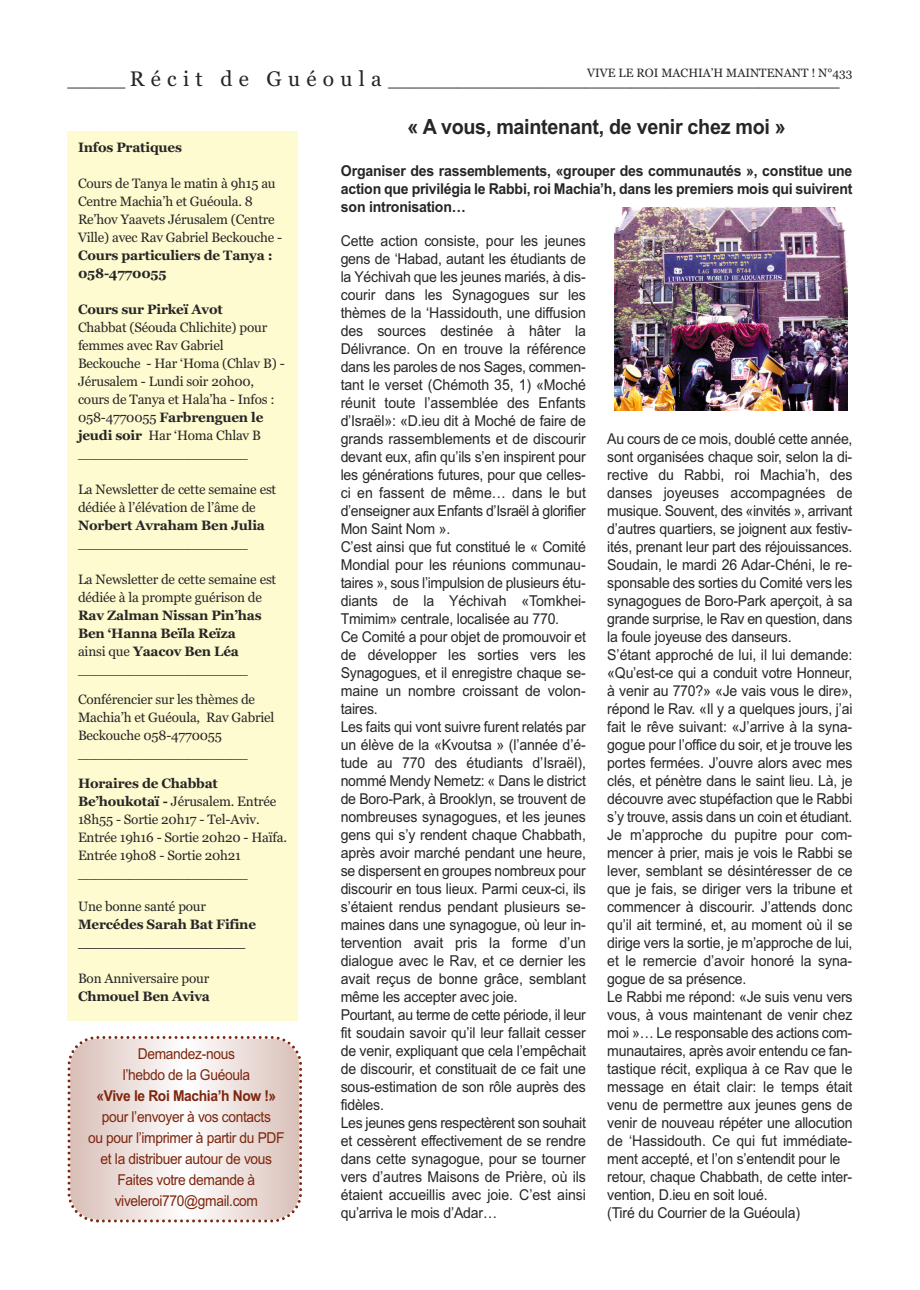
<style>
.page{position:relative;width:920px;height:1290px;background:#fff}
.page>*{position:absolute;margin:0;border:0;box-sizing:border-box;transform-origin:0 0}
.t1{font:700 21px "Arial";letter-spacing:-.015em;color:#272627;scale:.94 1}
.t2{font:18px "Georgia";color:#272627}
.t3{font:15px/18px "Arial";letter-spacing:-.015em;color:#272627;scale:.94 1}
.t4{font:15px/21px "Arial";letter-spacing:-.025em;color:#7d250d;text-align:center;scale:.92 1}
.t5{font:700 15px/18px "Arial";letter-spacing:-.015em;color:#272627;text-align:justify;scale:.94 1}
.t6{font:700 15px "Arial";letter-spacing:-.025em;color:#7d250d;scale:.92 1}
.t7{font:13.5px/18px "Georgia";letter-spacing:-.015em;color:#272627}
.t8{font:700 13.5px/18px "Georgia";letter-spacing:-.015em;color:#272627}
.t9{font:12px "Georgia";color:#272627}
.s1{font-size:21px}
.s2{font-weight:700}
.s3{font-weight:400}
</style>
<div class="page">
<div style="left:68px;top:131px;width:230px;height:889px;background:#fffbd0"></div>
<svg style="left:67px;top:1036px;width:235px;height:187px"></svg>
<img style="left:615px;top:207px;width:233px;height:203px">
<p class="t9" style="left:587px;top:65px;width:267px">VIVE LE ROI MACHIA’H MAINTENANT ! N°433</p>
<p class="t2" style="left:68px;top:70px;width:774px">_____ <span class="s1">R é c i t d e G u é o u l a</span> _______________________________________</p>
<p class="t8" style="left:78px;top:138px;width:105px">Infos Pratiques</p>
<p class="t7" style="left:78px;top:174px;width:206px">Cours de Tanya le matin à 9h15 au<br>Centre Machia’h et Guéoula. 8<br>Re’hov Yaavets Jérusalem (Centre<br>Ville) avec Rav Gabriel Beckouche -</p>
<p class="t8" style="left:78px;top:246px;width:196px">Cours particuliers de Tanya :<br>058-4770055</p>
<p class="t8" style="left:78px;top:300px;width:146px">Cours sur Pirkeï Avot</p>
<p class="t7" style="left:78px;top:318px;width:208px">Chabbat (Séouda Chlichite) pour femmes avec Rav Gabriel<br>Beckouche - Har ‘Homa (Chlav B) -<br>Jérusalem - Lundi soir 20h00, cours de Tanya et Hala’ha - Infos :<br>058-4770055 <span class="s2">Farbrenguen le jeudi soir</span> Har ‘Homa Chlav B ____________________</p>
<p class="t7" style="left:78px;top:480px;width:200px">La Newsletter de cette semaine est dédiée à l’élévation de l’âme de</p>
<p class="t8" style="left:78px;top:516px;width:188px">Norbert Avraham Ben Julia</p>
<p class="t7" style="left:78px;top:534px;width:171px">____________________</p>
<p class="t7" style="left:78px;top:570px;width:200px">La Newsletter de cette semaine est dédiée à la prompte guérison de</p>
<p class="t8" style="left:78px;top:606px;width:185px">Rav Zalman Nissan Pin’has<br>Ben ‘Hanna Beïla Reïza <span class="s3">ainsi que</span> Yaacov Ben Léa <span class="s3">____________________</span></p>
<p class="t7" style="left:78px;top:690px;width:198px">Conférencier sur les thèmes de<br>Machia’h et Guéoula, Rav Gabriel<br>Beckouche 058-4770055 ____________________</p>
<p class="t7" style="left:78px;top:774px;width:210px"><span class="s2">Horaires de Chabbat<br>Be’houkotaï -</span> Jérusalem. Entrée<br>18h55 - Sortie 20h17 - Tel-Aviv.<br>Entrée 19h16 - Sortie 20h20 - Haïfa.<br>Entrée 19h08 - Sortie 20h21 ____________________</p>
<p class="t7" style="left:78px;top:897px;width:130px">Une bonne santé pour</p>
<p class="t8" style="left:78px;top:915px;width:180px">Mercédes Sarah Bat Fifine __________________</p>
<p class="t7" style="left:78px;top:969px;width:133px">Bon Anniversaire pour</p>
<p class="t8" style="left:78px;top:987px;width:133px">Chmouel Ben Aviva</p>
<p class="t4" style="left:123px;top:1044px;width:140px">Demandez-nous l’hebdo de la Guéoula</p>
<p class="t6" style="left:96px;top:1087px;width:197px">«Vive le Roi Machia’h Now !»</p>
<p class="t4" style="left:88px;top:1107px;width:215px">pour l’envoyer à vos contacts<br>ou pour l’imprimer à partir du PDF et la distribuer autour de vous<br>Faites votre demande à viveleroi770@gmail.com</p>
<h1 class="t1" style="left:408px;top:114px;width:404px">« A vous, maintenant, de venir chez moi »</h1>
<p class="t5" style="left:341px;top:162px;width:546px">Organiser des rassemblements, «grouper des communautés », constitue une action que privilégia le Rabbi, roi Machia’h, dans les premiers mois qui suivirent son intronisation…</p>
<p class="t3" style="left:341px;top:232px;width:262px">Cette action consiste, pour les jeunes gens de ‘Habad, autant les étudiants de la Yéchivah que les jeunes mariés, à dis&shy;courir dans les Synagogues sur les thèmes de la ‘Hassidouth, une diffusion des sources destinée à hâter la Délivrance. On en trouve la référence dans les paroles de nos Sages, commen&shy;tant le verset (Chémoth 35, 1) «Moché réunit toute l’assemblée des Enfants d’Israël»: «D.ieu dit à Moché de faire de grands rassemblements et de discourir devant eux, afin qu’ils s’en inspirent pour les générations futures, pour que celles&shy;ci en fassent de même… dans le but d’enseigner aux Enfants d’Israël à glorifier Mon Saint Nom ».<br>C’est ainsi que fut constitué le « Comité Mondial pour les réunions communau&shy;taires », sous l’impulsion de plusieurs étu&shy;diants de la Yéchivah «Tomkhei-Tmimim» centrale, localisée au 770.<br>Ce Comité a pour objet de promouvoir et de développer les sorties vers les Synagogues, et il enregistre chaque se&shy;maine un nombre croissant de volon&shy;taires.<br>Les faits qui vont suivre furent relatés par un élève de la «Kvoutsa » (l’année d’é&shy;tude au 770 des étudiants d’Israël), nommé Mendy Nemetz: « Dans le district de Boro-Park, à Brooklyn, se trouvent de nombreuses synagogues, et les jeunes gens qui s’y rendent chaque Chabbath, après avoir marché pendant une heure, se dispersent en groupes nombreux pour discourir en tous lieux. Parmi ceux-ci, ils s’étaient rendus pendant plusieurs se&shy;maines dans une synagogue, où leur in&shy;tervention avait pris la forme d’un dialogue avec le Rav, et ce dernier les avait reçus de bonne grâce, semblant même les accepter avec joie.<br>Pourtant, au terme de cette période, il leur fit soudain savoir qu’il leur fallait cesser de venir, expliquant que cela l’empêchait de discourir, et constituait de ce fait une sous-estimation de son rôle auprès des fidèles.<br>Les jeunes gens respectèrent son souhait et cessèrent effectivement de se rendre dans cette synagogue, pour se tourner vers d’autres Maisons de Prière, où ils étaient accueillis avec joie. C’est ainsi qu’arriva le mois d’Adar…</p>
<p class="t3" style="left:607px;top:429px;width:262px">Au cours de ce mois, doublé cette année, sont organisées chaque soir, selon la di&shy;rective du Rabbi, roi Machia’h, des danses joyeuses accompagnées de musique. Souvent, des «invités », arrivant d’autres quartiers, se joignent aux festiv&shy;ités, prenant leur part des réjouissances.<br>Soudain, le mardi 26 Adar-Chéni, le re&shy;sponsable des sorties du Comité vers les synagogues de Boro-Park aperçoit, à sa grande surprise, le Rav en question, dans la foule joyeuse des danseurs.<br>S’étant approché de lui, il lui demande: «Qu’est-ce qui a conduit votre Honneur, à venir au 770?» «Je vais vous le dire», répond le Rav. «Il y a quelques jours, j’ai fait le rêve suivant: «J’arrive à la syna&shy;gogue pour l’office du soir, et je trouve les portes fermées. J’ouvre alors avec mes clés, et pénètre dans le saint lieu. Là, je découvre avec stupéfaction que le Rabbi s’y trouve, assis dans un coin et étudiant.<br>Je m’approche du pupitre pour com&shy;mencer à prier, mais je vois le Rabbi se lever, semblant se désintéresser de ce que je fais, se diriger vers la tribune et commencer à discourir. J’attends donc qu’il ait terminé, et, au moment où il se dirige vers la sortie, je m’approche de lui, et le remercie d’avoir honoré la syna&shy;gogue de sa présence.<br>Le Rabbi me répond: «Je suis venu vers vous, à vous maintenant de venir chez moi »… Le responsable des actions com&shy;munautaires, après avoir entendu ce fan&shy;tastique récit, expliqua à ce Rav que le message en était clair: le temps était venu de permettre aux jeunes gens de venir de nouveau répéter une allocution de ‘Hassidouth. Ce qui fut immédiate&shy;ment accepté, et l’on s’entendit pour le retour, chaque Chabbath, de cette inter&shy;vention, D.ieu en soit loué.<br>(Tiré du Courrier de la Guéoula)</p>
</div>
